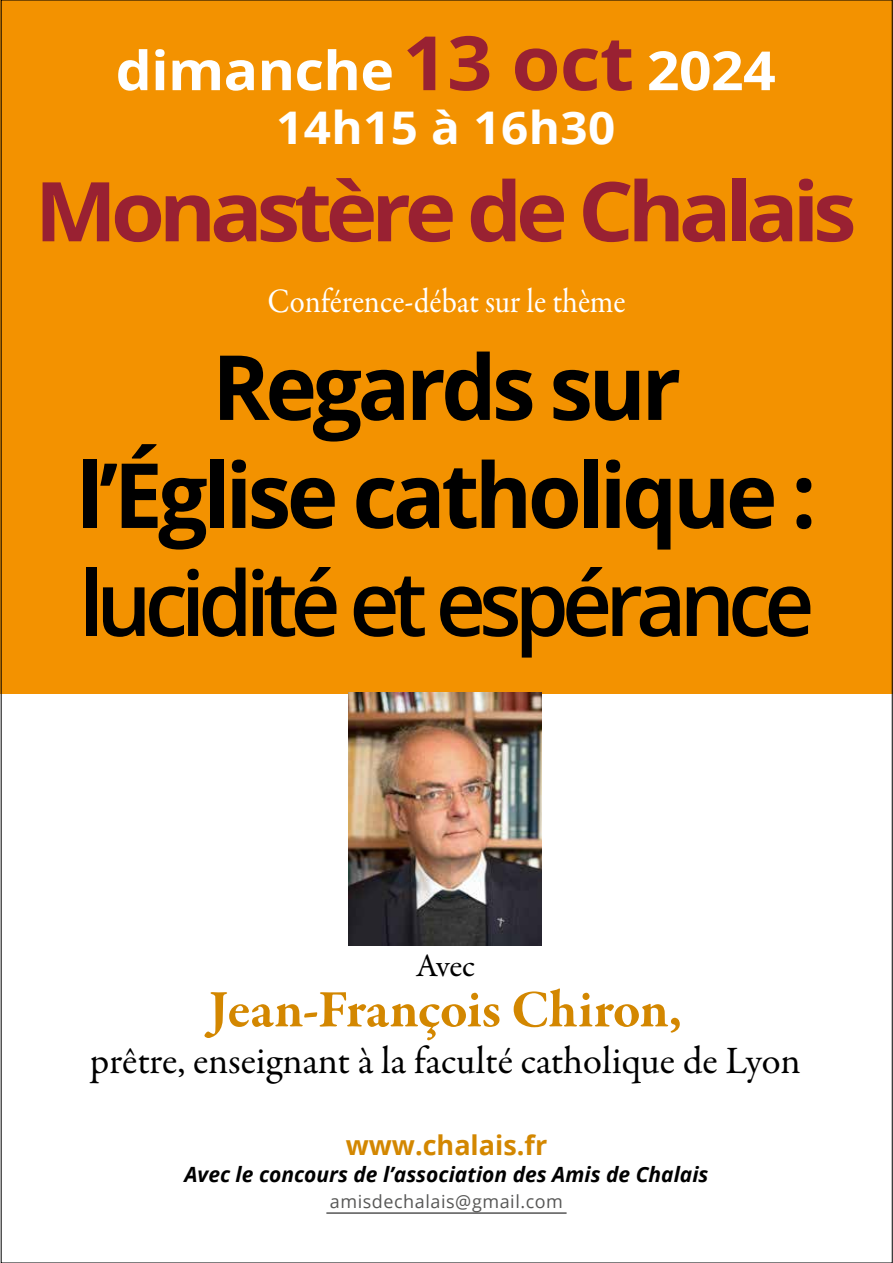
<style>
.page{position:relative;width:893px;height:1263px;background:#fff}
.page>*{position:absolute;margin:0;border:0;box-sizing:border-box;transform-origin:0 0}
.t1{font:700 90px/108px "Open Sans";letter-spacing:-.05em;color:#000;text-align:center}
.t2{font:600 90px "Open Sans";letter-spacing:-.08em;color:#000}
.t3{font:700 82.5px "Open Sans";letter-spacing:-.07em;color:#992132;scale:1.06 1}
.t4{font:700 54px "Garamond Premr Pro";letter-spacing:-.01em;color:#d38700}
.t5{font:700 54px "Open Sans";letter-spacing:-.01em;color:#fff;scale:1.06 1}
.t6{font:700 45px "Open Sans";letter-spacing:.01em;color:#fff;scale:1.06 1}
.t7{font:39px "Garamond Premr Pro";letter-spacing:-.005em;color:#000}
.t8{font:34.5px "Garamond Premr Pro";color:#fff;scale:.9 1}
.t9{font:33px "Garamond Premr Pro";color:#000}
.t10{font:700 27px "Open Sans";color:#d38700}
.t11{font:italic 700 21px "Open Sans";color:#000}
.t12{font:18px "Open Sans";letter-spacing:.03em;color:#575756}
.s1{font-size:75px;color:#992132}
</style>
<div class="page">
<div style="left:0;top:0;width:893px;height:693px;background:#f39200"></div>
<img style="left:349px;top:693px;width:193px;height:252px">
<hr style="left:326px;top:1213px;width:241px;height:1px;background:#000">
<h3 class="t5" style="left:116px;top:32px;width:624px">dimanche <span class="s1">13 oct</span> 2024</h3>
<h3 class="t6" style="left:276px;top:96px;width:322px">14h15 à 16h30</h3>
<h2 class="t3" style="left:35px;top:153px;width:777px">Monastère de Chalais</h2>
<h3 class="t8" style="left:268px;top:280px;width:399px">Conférence-débat sur le thème</h3>
<h1 class="t1" style="left:77px;top:331px;width:741px">Regards sur l’Église catholique :</h1>
<h1 class="t2" style="left:79px;top:541px;width:737px">lucidité et espérance</h1>
<h3 class="t9" style="left:416px;top:946px;width:61px">Avec</h3>
<h3 class="t4" style="left:209px;top:976px;width:475px">Jean-François Chiron,</h3>
<h3 class="t7" style="left:90px;top:1037px;width:712px">prêtre, enseignant à la faculté catholique de Lyon</h3>
<p class="t10" style="left:346px;top:1126px;width:203px">www.chalais.fr</p>
<p class="t11" style="left:184px;top:1159px;width:526px">Avec le concours de l’association des Amis de Chalais</p>
<p class="t12" style="left:330px;top:1189px;width:235px">amisdechalais@gmail.com</p>
</div>
